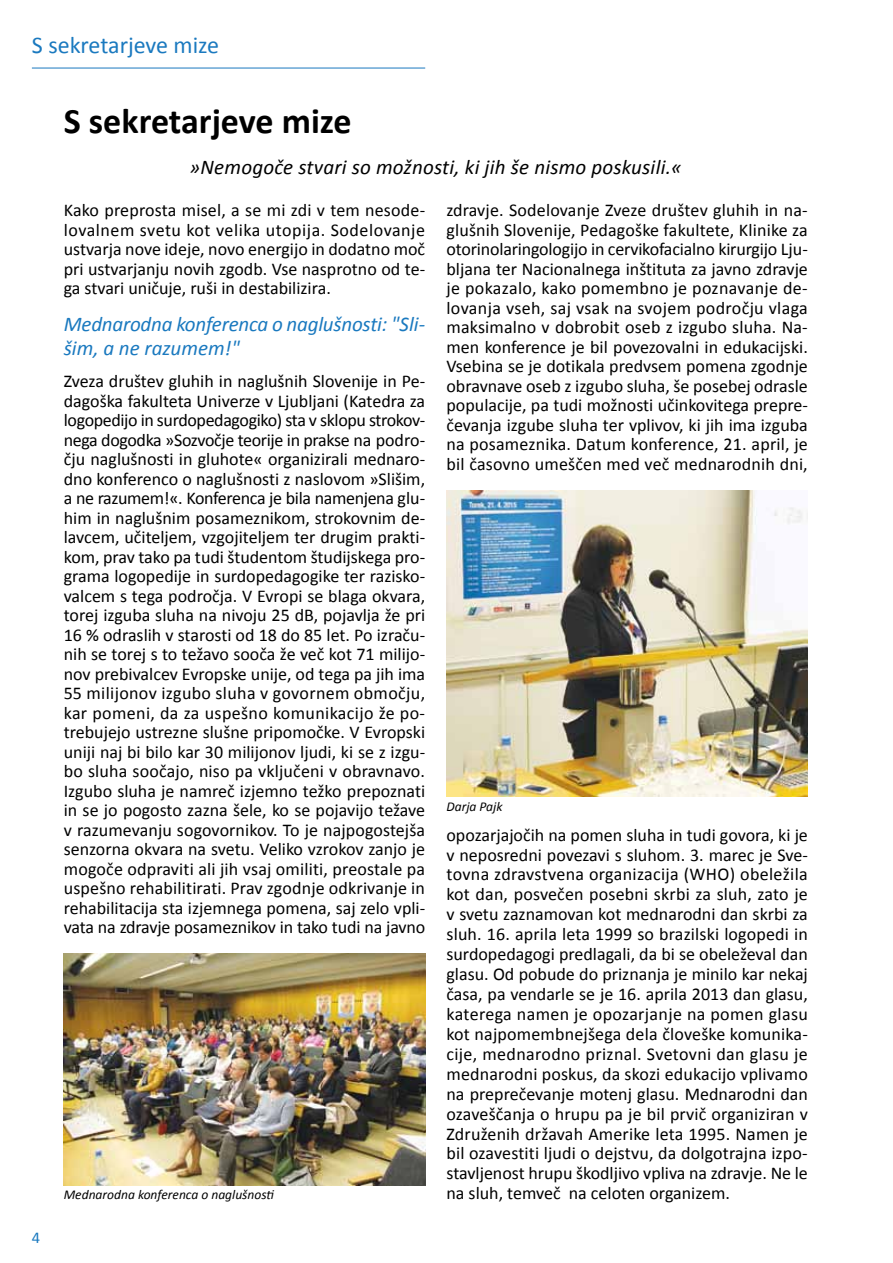
<style>
.page{position:relative;width:893px;height:1263px;background:#fff}
.page>*{position:absolute;margin:0;border:0;box-sizing:border-box;transform-origin:0 0}
.t1{font:700 36px "Calibri";color:#000}
.t2{font:24px "Calibri";color:#1a79bf}
.t3{font:italic 21px/24px "Calibri";letter-spacing:-.01em;color:#1a79bf}
.t4{font:italic 21px "Calibri";letter-spacing:.01em;color:#000}
.t5{font:18px/19.5px "Calibri";color:#000;text-align:justify}
.t6{font:16.5px "Calibri";color:#1a79bf}
.t7{font:italic 13.5px "Calibri";color:#000}
</style>
<div class="page">
<hr style="left:32px;top:68px;width:393px;height:1px;background:#1a79bf">
<img style="left:64px;top:954px;width:361px;height:232px">
<img style="left:446px;top:491px;width:362px;height:305px">
<h2 class="t2" style="left:32px;top:30px;width:189px">S sekretarjeve mize</h2>
<p class="t6" style="left:32px;top:1227px;width:10px">4</p>
<h1 class="t1" style="left:64px;top:98px;width:289px">S sekretarjeve mize</h1>
<p class="t4" style="left:190px;top:153px;width:494px">»Nemogoče stvari so možnosti, ki jih še nismo poskusili.«</p>
<p class="t5" style="left:64px;top:201px;width:363px">Kako preprosta misel, a se mi zdi v tem nesode&shy;lovalnem svetu kot velika utopija. Sodelovanje ustvarja nove ideje, novo energijo in dodatno moč pri ustvarjanju novih zgodb. Vse nasprotno od te&shy;ga stvari uničuje, ruši in destabilizira.</p>
<p class="t3" style="left:64px;top:311px;width:363px">Mednarodna konferenca o naglušnosti: "Sli&shy;šim, a ne razumem!"</p>
<p class="t5" style="left:64px;top:372px;width:363px">Zveza društev gluhih in naglušnih Slovenije in Pe&shy;dagoška fakulteta Univerze v Ljubljani (Katedra za logopedijo in surdopedagogiko) sta v sklopu strokov&shy;nega dogodka »Sozvočje teorije in prakse na podro&shy;čju naglušnosti in gluhote« organizirali mednaro&shy;dno konferenco o naglušnosti z naslovom »Slišim, a ne razumem!«. Konferenca je bila namenjena glu&shy;him in naglušnim posameznikom, strokovnim de&shy;lavcem, učiteljem, vzgojiteljem ter drugim prakti&shy;kom, prav tako pa tudi študentom študijskega pro&shy;grama logopedije in surdopedagogike ter razisko&shy;valcem s tega področja. V Evropi se blaga okvara, torej izguba sluha na nivoju 25 dB, pojavlja že pri 16 % odraslih v starosti od 18 do 85 let. Po izraču&shy;nih se torej s to težavo sooča že več kot 71 milijo&shy;nov prebivalcev Evropske unije, od tega pa jih ima 55 milijonov izgubo sluha v govornem območju, kar pomeni, da za uspešno komunikacijo že po&shy;trebujejo ustrezne slušne pripomočke. V Evropski uniji naj bi bilo kar 30 milijonov ljudi, ki se z izgu&shy;bo sluha soočajo, niso pa vključeni v obravnavo.<br>Izgubo sluha je namreč izjemno težko prepoznati in se jo pogosto zazna šele, ko se pojavijo težave v razumevanju sogovornikov. To je najpogostejša senzorna okvara na svetu. Veliko vzrokov zanjo je mogoče odpraviti ali jih vsaj omiliti, preostale pa uspešno rehabilitirati. Prav zgodnje odkrivanje in rehabilitacija sta izjemnega pomena, saj zelo vpli&shy;vata na zdravje posameznikov in tako tudi na javno</p>
<p class="t5" style="left:446px;top:200px;width:363px">zdravje. Sodelovanje Zveze društev gluhih in na&shy;glušnih Slovenije, Pedagoške fakultete, Klinike za otorinolaringologijo in cervikofacialno kirurgijo Lju&shy;bljana ter Nacionalnega inštituta za javno zdravje je pokazalo, kako pomembno je poznavanje de&shy;lovanja vseh, saj vsak na svojem področju vlaga maksimalno v dobrobit oseb z izgubo sluha. Na&shy;men konference je bil povezovalni in edukacijski.<br>Vsebina se je dotikala predvsem pomena zgodnje obravnave oseb z izgubo sluha, še posebej odrasle populacije, pa tudi možnosti učinkovitega prepre&shy;čevanja izgube sluha ter vplivov, ki jih ima izguba na posameznika. Datum konference, 21. april, je bil časovno umeščen med več mednarodnih dni,</p>
<p class="t7" style="left:446px;top:797px;width:58px">Darja Pajk</p>
<p class="t5" style="left:446px;top:825px;width:363px;line-height:20px">opozarjajočih na pomen sluha in tudi govora, ki je v neposredni povezavi s sluhom. 3. marec je Sve&shy;tovna zdravstvena organizacija (WHO) obeležila kot dan, posvečen posebni skrbi za sluh, zato je v svetu zaznamovan kot mednarodni dan skrbi za sluh. 16. aprila leta 1999 so brazilski logopedi in surdopedagogi predlagali, da bi se obeleževal dan glasu. Od pobude do priznanja je minilo kar nekaj časa, pa vendarle se je 16. aprila 2013 dan glasu, katerega namen je opozarjanje na pomen glasu kot najpomembnejšega dela človeške komunika&shy;cije, mednarodno priznal. Svetovni dan glasu je mednarodni poskus, da skozi edukacijo vplivamo na preprečevanje motenj glasu. Mednarodni dan ozaveščanja o hrupu pa je bil prvič organiziran v Združenih državah Amerike leta 1995. Namen je bil ozavestiti ljudi o dejstvu, da dolgotrajna izpo&shy;stavljenost hrupu škodljivo vpliva na zdravje. Ne le na sluh, temveč na celoten organizem.</p>
<p class="t7" style="left:64px;top:1185px;width:212px">Mednarodna konferenca o naglušnosti</p>
</div>
